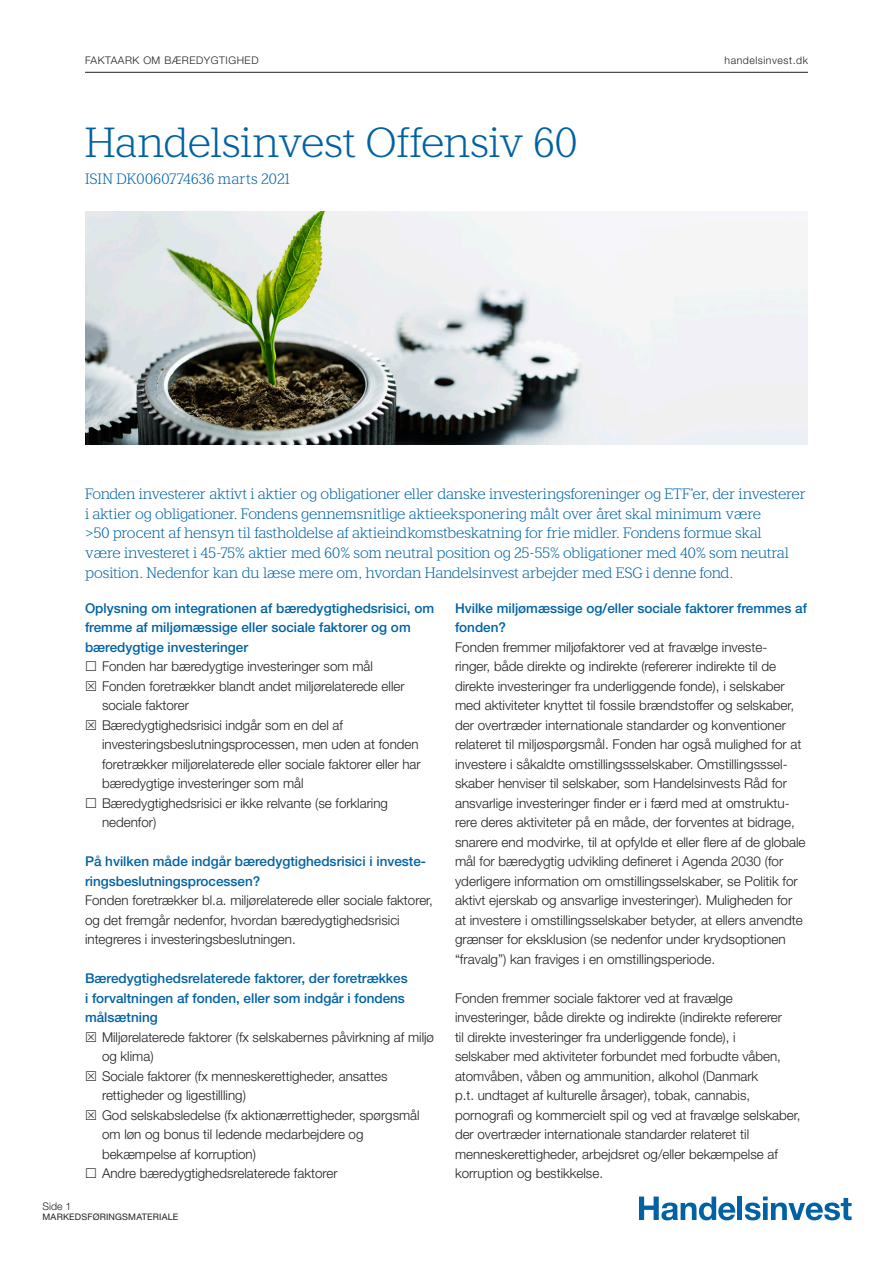
<style>
.page{position:relative;width:893px;height:1263px;background:#fff}
.page>*{position:absolute;margin:0;border:0;box-sizing:border-box;transform-origin:0 0}
.rubrik_framsida{font:300 42px "Handelsbanken Slabserif";color:#0062a3}
.ingress{font:300 15px/19.5px "Handelsbanken Slabserif";letter-spacing:-.02em;color:#0062a3}
.rubrik_framsida-2{font:300 15px "Handelsbanken Slabserif";letter-spacing:.015em;color:#0062a3}
.Brødtekst{font:300 13.5px/19.5px "Helvetica Neue LT Pro";color:#231f20}
.Afsnitsoverskrifter{font:500 13.5px/19.5px "Helvetica Neue LT Pro";color:#0062a3}
.t1{font:300 10.5px "Helvetica Neue LT Pro";letter-spacing:.05em;color:#231f20}
.t2{font:9px "Helvetica Neue LT Pro";letter-spacing:.02em;color:#231f20}
</style>
<div class="page">
<hr style="left:85px;top:72px;width:723px;height:1px;background:#231f20">
<svg style="left:639px;top:1196px;width:96px;height:24px"></svg>
<hr style="left:738px;top:1196px;width:4px;height:24px;background:#0062a3">
<svg style="left:745px;top:1196px;width:107px;height:24px"></svg>
<img style="left:85px;top:211px;width:723px;height:234px">
<p class="t1" style="left:85px;top:54px;width:175px">FAKTAARK OM BÆREDYGTIGHED</p>
<p class="t1" style="left:725px;top:54px;width:85px">handelsinvest.dk</p>
<p class="rubrik_framsida" style="left:85px;top:118px;width:494px">Handelsinvest Offensiv 60</p>
<p class="rubrik_framsida-2" style="left:85px;top:170px;width:206px">ISIN DK0060774636 marts 2021</p>
<p class="ingress" style="left:85px;top:484px;width:722px">Fonden investerer aktivt i aktier og obligationer eller danske investeringsforeninger og ETF’er, der investerer i aktier og obligationer. Fondens gennemsnitlige aktieeksponering målt over året skal minimum være<br>&gt;50 procent af hensyn til fastholdelse af aktieindkomstbeskatning for frie midler. Fondens formue skal<br>være investeret i 45-75% aktier med 60% som neutral position og 25-55% obligationer med 40% som neutral position. Nedenfor kan du læse mere om, hvordan Handelsinvest arbejder med ESG i denne fond.</p>
<p class="Afsnitsoverskrifter" style="left:85px;top:598px;width:351px">Oplysning om integrationen af bæredygtighedsrisici, om fremme af miljømæssige eller sociale faktorer og om bæredygtige investeringer</p>
<p class="Brødtekst" style="left:102px;top:656px;width:272px">Fonden har bæredygtige investeringer som mål</p>
<p class="Brødtekst" style="left:102px;top:676px;width:304px">Fonden foretrækker blandt andet miljørelaterede eller sociale faktorer</p>
<p class="Brødtekst" style="left:102px;top:715px;width:320px">Bæredygtighedsrisici indgår som en del af investeringsbeslutningsprocessen, men uden at fonden foretrækker miljørelaterede eller sociale faktorer eller har bæredygtige investeringer som mål</p>
<p class="Brødtekst" style="left:102px;top:793px;width:287px">Bæredygtighedsrisici er ikke relvante (se forklaring nedenfor)</p>
<p class="Afsnitsoverskrifter" style="left:85px;top:851px;width:343px">På hvilken måde indgår bæredygtighedsrisici i investe&shy;ringsbeslutningsprocessen?</p>
<p class="Brødtekst" style="left:85px;top:890px;width:349px">Fonden foretrækker bl.a. miljørelaterede eller sociale faktorer, og det fremgår nedenfor, hvordan bæredygtighedsrisici integreres i investeringsbeslutningen.</p>
<p class="Afsnitsoverskrifter" style="left:85px;top:968px;width:324px">Bæredygtighedsrelaterede faktorer, der foretrækkes i forvaltningen af fonden, eller som indgår i fondens målsætning</p>
<p class="Brødtekst" style="left:102px;top:1027px;width:333px">Miljørelaterede faktorer (fx selskabernes påvirkning af miljø og klima)</p>
<p class="Brødtekst" style="left:102px;top:1066px;width:287px">Sociale faktorer (fx menneskerettigheder, ansattes rettigheder og ligestillling)</p>
<p class="Brødtekst" style="left:102px;top:1105px;width:319px">God selskabsledelse (fx aktionærrettigheder, spørgsmål om løn og bonus til ledende medarbejdere og bekæmpelse af korruption)</p>
<p class="Brødtekst" style="left:102px;top:1163px;width:237px">Andre bæredygtighedsrelaterede faktorer</p>
<p class="Afsnitsoverskrifter" style="left:455px;top:598px;width:353px">Hvilke miljømæssige og/eller sociale faktorer fremmes af fonden?</p>
<p class="Brødtekst" style="left:455px;top:637px;width:352px">Fonden fremmer miljøfaktorer ved at fravælge investe&shy;ringer, både direkte og indirekte (refererer indirekte til de direkte investeringer fra underliggende fonde), i selskaber med aktiviteter knyttet til fossile brændstoffer og selskaber, der overtræder internationale standarder og konventioner relateret til miljøspørgsmål. Fonden har også mulighed for at investere i såkaldte omstillingssselskaber. Omstillingsssel&shy;skaber henviser til selskaber, som Handelsinvests Råd for ansvarlige investeringer finder er i færd med at omstruktu&shy;rere deres aktiviteter på en måde, der forventes at bidrage, snarere end modvirke, til at opfylde et eller flere af de globale mål for bæredygtig udvikling defineret i Agenda 2030 (for yderligere information om omstillingsselskaber, se Politik for aktivt ejerskab og ansvarlige investeringer). Muligheden for at investere i omstillingsselskaber betyder, at ellers anvendte grænser for eksklusion (se nedenfor under krydsoptionen “fravalg”) kan fraviges i en omstillingsperiode.</p>
<p class="Brødtekst" style="left:455px;top:988px;width:347px">Fonden fremmer sociale faktorer ved at fravælge investeringer, både direkte og indirekte (indirekte refererer<br>til direkte investeringer fra underliggende fonde), i<br>selskaber med aktiviteter forbundet med forbudte våben, atomvåben, våben og ammunition, alkohol (Danmark<br>p.t. undtaget af kulturelle årsager), tobak, cannabis, pornografi og kommercielt spil og ved at fravælge selskaber, der overtræder internationale standarder relateret til menneskerettigheder, arbejdsret og/eller bekæmpelse af korruption og bestikkelse.</p>
<p class="t1" style="left:43px;top:1200px;width:30px">Side 1</p>
<p class="t2" style="left:43px;top:1212px;width:137px">MARKEDSFØRINGSMATERIALE</p>
</div>
